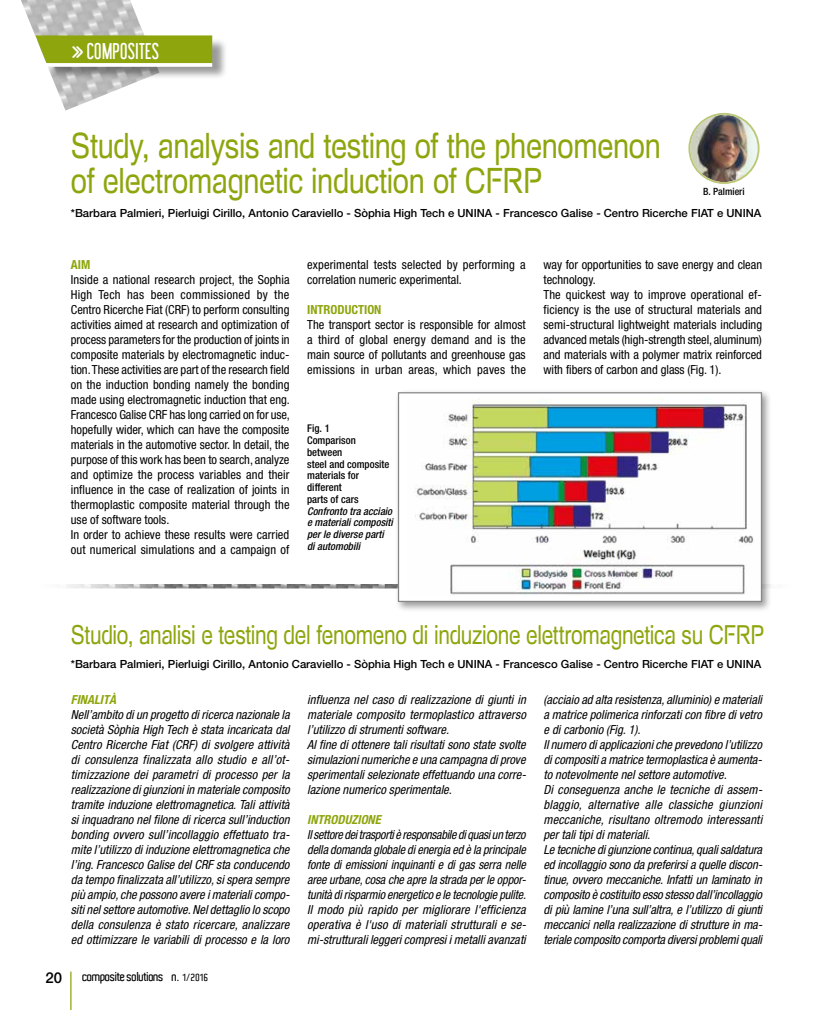
<style>
.page{position:relative;width:833px;height:1010px;background:#fff}
.page>*{position:absolute;margin:0;border:0;box-sizing:border-box;transform-origin:0 0}
.t1{font:35px/35px "Foobar Pro";letter-spacing:-.015em;color:#8ea50d;scale:.83 1}
.t2{font:26.25px "Foobar Pro";letter-spacing:-.015em;color:#8ea50d;scale:.79 1}
.t3{font:20px "Libel Suit";letter-spacing:.02em;color:#fff}
.t4{font:500 15px "Helvetica Neue";color:#000}
.t5{font:italic condensed 12.5px/15px "Helvetica Neue";color:#000;text-align:justify}
.t6{font:condensed 12.5px/15px "Helvetica Neue";letter-spacing:-.005em;color:#000}
.t7{font:600 12.5px "Aldo";letter-spacing:-.045em;color:#000}
.t8{font:italic 700 condensed 12.5px "Helvetica Neue";color:#8ea50d}
.t9{font:700 condensed 12.5px "Helvetica Neue";color:#8ea50d}
.t10{font:500 11.25px "Helvetica Neue";color:#000}
.t11{font:500 condensed 10.62px/11.8px "Helvetica Neue";color:#000}
.t12{font:italic 500 condensed 10.62px/11.8px "Helvetica Neue";color:#000}
.t13{font:500 condensed 10px "Helvetica Neue";color:#000}
.s1{font-family:"KG Arrows";font-size:27.5px}
.s2{font-size:10px}
</style>
<div class="page">
<img style="left:67px;top:585px;width:327px;height:3px">
<hr style="left:70px;top:971px;width:1px;height:39px;background:#8ea50d">
<img style="left:21px;top:0;width:123px;height:111px">
<div style="left:38px;top:37px;width:190px;height:42px;background:#000;opacity:.4"></div>
<svg style="left:35px;top:35px;width:177px;height:29px;background:#93a818"></svg>
<svg style="left:45px;top:63px;width:167px;height:4px"></svg>
<div style="left:394px;top:389px;width:378px;height:223px;background:#000;opacity:.4"></div>
<div style="left:398px;top:393px;width:363px;height:208px;background:#fff"></div>
<img style="left:414px;top:399px;width:340px;height:196px">
<div style="left:398px;top:392px;width:364px;height:210px;border:1px solid #878787"></div>
<img style="left:690px;top:115px;width:67px;height:67px;border-radius:34px">
<div style="left:688px;top:113px;width:71px;height:71px;border:2px solid #bbc776;border-radius:50%"></div>
<h3 class="t3" style="left:71px;top:39px;width:90px"><span class="s1">w</span>COMPOSITES</h3>
<h1 class="t1" style="left:71px;top:128px;width:712px">Study, analysis and testing of the phenomenon of electromagnetic induction of CFRP</h1>
<p class="t10" style="left:71px;top:206px;width:692px">*Barbara Palmieri, Pierluigi Cirillo, Antonio Caraviello - Sòphia High Tech e UNINA - Francesco Galise - Centro Ricerche FIAT e UNINA</p>
<p class="t13" style="left:703px;top:186px;width:43px">B. Palmieri</p>
<p class="t9" style="left:71px;top:257px;width:21px">AIM</p>
<p class="t6" style="left:71px;top:272px;width:221px">Inside a national research project, the Sophia High Tech has been commissioned by the Centro Ricerche Fiat (CRF) to perform consulting activities aimed at research and optimization of process parameters for the production of joints in composite materials by electromagnetic induc&shy;tion. These activities are part of the research field on the induction bonding namely the bonding made using electromagnetic induction that eng.<br>Francesco Galise CRF has long carried on for use, hopefully wider, which can have the composite materials in the automotive sector. In detail, the purpose of this work has been to search, analyze and optimize the process variables and their influence in the case of realization of joints in thermoplastic composite material through the use of software tools.<br>In order to achieve these results were carried out numerical simulations and a campaign of</p>
<p class="t6" style="left:307px;top:257px;width:220px">experimental tests selected by performing a correlation numeric experimental.</p>
<p class="t9" style="left:307px;top:302px;width:76px">INTRODUCTION</p>
<p class="t6" style="left:307px;top:317px;width:220px;text-align:justify">The transport sector is responsible for almost a third of global energy demand and is the main source of pollutants and greenhouse gas emissions in urban areas, which paves the</p>
<p class="t11" style="left:307px;top:423px;width:84px">Fig. 1<br>Comparison between<br>steel and composite materials for different<br>parts of cars</p>
<p class="t12" style="left:307px;top:505px;width:87px">Confronto tra acciaio e materiali compositi per le diverse parti di automobili</p>
<p class="t6" style="left:543px;top:257px;width:220px">way for opportunities to save energy and clean technology.<br>The quickest way to improve operational ef&shy;ficiency is the use of structural materials and semi-structural lightweight materials including advanced metals (high-strength steel, aluminum) and materials with a polymer matrix reinforced with fibers of carbon and glass (Fig. 1).</p>
<h2 class="t2" style="left:71px;top:619px;width:879px">Studio, analisi e testing del fenomeno di induzione elettromagnetica su CFRP</h2>
<p class="t10" style="left:71px;top:657px;width:692px">*Barbara Palmieri, Pierluigi Cirillo, Antonio Caraviello - Sòphia High Tech e UNINA - Francesco Galise - Centro Ricerche FIAT e UNINA</p>
<p class="t8" style="left:71px;top:692px;width:47px">FINALITÀ</p>
<p class="t5" style="left:71px;top:707px;width:220px">Nell’ambito di un progetto di ricerca nazionale la società Sòphia High Tech è stata incaricata dal Centro Ricerche Fiat (CRF) di svolgere attività di consulenza finalizzata allo studio e all’ot&shy;timizzazione dei parametri di processo per la realizzazione di giunzioni in materiale composito tramite induzione elettromagnetica. Tali attività si inquadrano nel filone di ricerca sull’induction bonding ovvero sull’incollaggio effettuato tra&shy;mite l’utilizzo di induzione elettromagnetica che l’ing. Francesco Galise del CRF sta conducendo da tempo finalizzata all’utilizzo, si spera sempre più ampio, che possono avere i materiali compo&shy;siti nel settore automotive. Nel dettaglio lo scopo della consulenza è stato ricercare, analizzare ed ottimizzare le variabili di processo e la loro</p>
<p class="t4" style="left:46px;top:969px;width:18px">20</p>
<p class="t7" style="left:82px;top:969px;width:127px">composite solutions n. <span class="s2">1/2016</span></p>
<p class="t5" style="left:307px;top:692px;width:220px;text-align:left">influenza nel caso di realizzazione di giunti in materiale composito termoplastico attraverso l’utilizzo di strumenti software.<br>Al fine di ottenere tali risultati sono state svolte simulazioni numeriche e una campagna di prove sperimentali selezionate effettuando una corre&shy;lazione numerico sperimentale.</p>
<p class="t8" style="left:307px;top:812px;width:75px">INTRODUZIONE</p>
<p class="t5" style="left:307px;top:827px;width:220px">Il settore dei trasporti è responsabile di quasi un terzo della domanda globale di energia ed è la principale fonte di emissioni inquinanti e di gas serra nelle aree urbane, cosa che apre la strada per le oppor&shy;tunità di risparmio energetico e le tecnologie pulite.<br>Il modo più rapido per migliorare l'efficienza operativa è l'uso di materiali strutturali e se&shy;mi-strutturali leggeri compresi i metalli avanzati</p>
<p class="t5" style="left:543px;top:692px;width:220px;text-align:left">(acciaio ad alta resistenza, alluminio) e materiali a matrice polimerica rinforzati con fibre di vetro e di carbonio (Fig. 1).<br>Il numero di applicazioni che prevedono l’utilizzo di compositi a matrice termoplastica è aumenta&shy;to notevolmente nel settore automotive.<br>Di conseguenza anche le tecniche di assem&shy;blaggio, alternative alle classiche giunzioni meccaniche, risultano oltremodo interessanti per tali tipi di materiali.<br>Le tecniche di giunzione continua, quali saldatura ed incollaggio sono da preferirsi a quelle discon&shy;tinue, ovvero meccaniche. Infatti un laminato in composito è costituito esso stesso dall’incollaggio di più lamine l’una sull’altra, e l’utilizzo di giunti meccanici nella realizzazione di strutture in ma&shy;teriale composito comporta diversi problemi quali</p>
</div>
